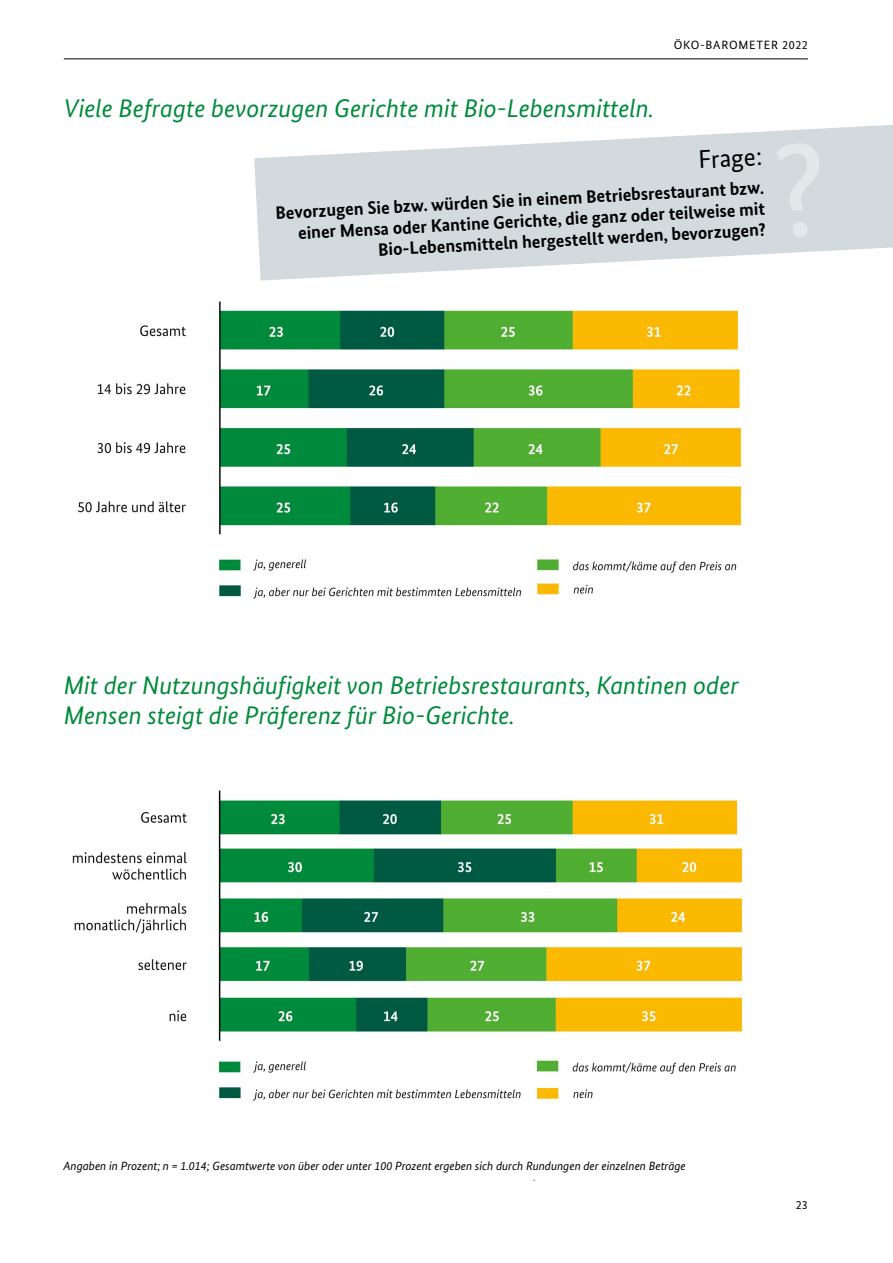
<style>
.page{position:relative;width:893px;height:1263px;background:#fff}
.page>*{position:absolute;margin:0;border:0;box-sizing:border-box;transform-origin:0 0}
.t1{font:italic 25.5px/29.2px "Bundes Sans";color:#008b3b}
.t2{font:25.5px "Bundes Sans";color:#000}
.t3{font:700 18px/21px "Bundes Sans";color:#000;text-align:right}
.t4{font:italic 12px "Bundes Sans";color:#000}
.t5{font:12px "Bundes Sans";letter-spacing:.06em;color:#000}
</style>
<div class="page">
<hr style="left:64px;top:59px;width:744px;height:1px;background:#000">
<svg style="left:254px;top:125px;width:639px;height:156px;fill:#d3dadd"></svg>
<svg style="left:776px;top:143px;width:44px;height:94px;background:#d7dee0"></svg>
<img style="left:78px;top:301px;width:663px;height:298px">
<img style="left:72px;top:790px;width:671px;height:311px">
<h2 class="t1" style="left:64px;top:94px;width:592px">Viele Befragte bevorzugen Gerichte mit Bio-Lebensmitteln.</h2>
<p class="t5" style="left:674px;top:37px;width:136px">ÖKO-BAROMETER 2022</p>
<h3 class="t2" style="left:697px;top:144px;width:65px;rotate:-3deg">Frage:</h3>
<p class="t3" style="left:275px;top:202px;width:491px;rotate:-3deg">Bevorzugen Sie bzw. würden Sie in einem Betriebsrestaurant bzw. einer Mensa oder Kantine Gerichte, die ganz oder teilweise mit<br>Bio-Lebensmitteln hergestellt werden, bevorzugen?</p>
<h2 class="t1" style="left:64px;top:671px;width:677px">Mit der Nutzungshäufigkeit von Betriebsrestaurants, Kantinen oder<br>Mensen steigt die Präferenz für Bio-Gerichte.</h2>
<p class="t4" style="left:64px;top:1159px;width:624px">Angaben in Prozent; n = 1.014; Gesamtwerte von über oder unter 100 Prozent ergeben sich durch Rundungen der einzelnen Beträge</p>
<p class="t5" style="left:796px;top:1198px;width:13px">23</p>
</div>
